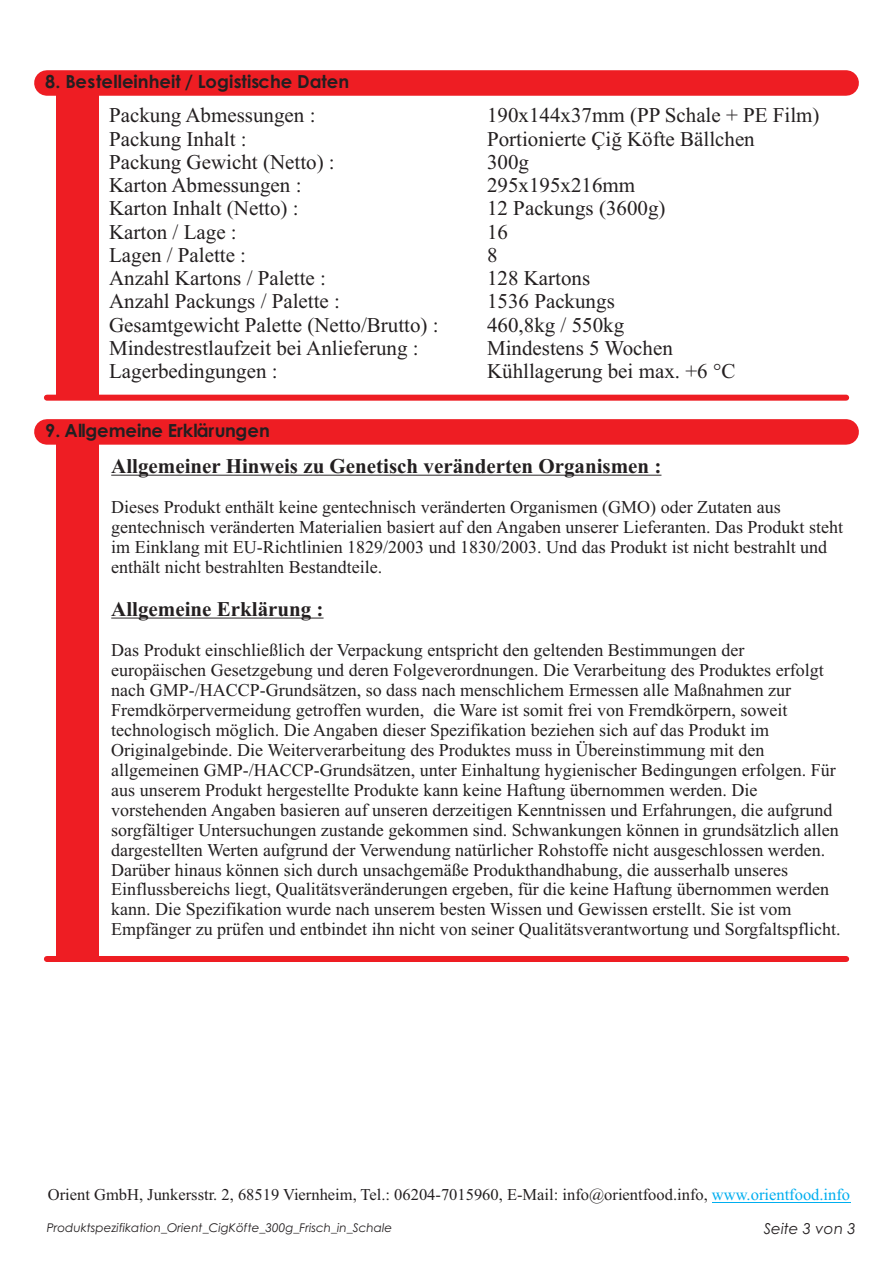
<style>
.page{position:relative;width:893px;height:1263px;background:#fff}
.page>*{position:absolute;margin:0;border:0;box-sizing:border-box;transform-origin:0 0}
.t1{font:21px "Times New Roman";color:#231f20}
.t2{font:700 21px "Times New Roman";color:#231f20}
.t3{font:18px/20px "Times New Roman";color:#231f20}
.t4{font:700 18px "Century Gothic";color:#231f20}
.t5{font:16.5px "Times New Roman";color:#231f20}
.t6{font:italic 15px "Century Gothic";color:#231f20}
.t7{font:italic 12px "Century Gothic";color:#231f20}
.s1{color:#00aeef}
</style>
<div class="page">
<div style="left:47px;top:70px;width:799px;height:26px;background:#ee1d23"></div>
<div style="left:47px;top:395px;width:799px;height:6px;background:#ee1d23"></div>
<div style="left:57px;top:89px;width:42px;height:309px;background:#ee1d23"></div>
<div style="left:47px;top:419px;width:799px;height:26px;background:#ee1d23"></div>
<div style="left:47px;top:956px;width:799px;height:6px;background:#ee1d23"></div>
<div style="left:57px;top:438px;width:42px;height:521px;background:#ee1d23"></div>
<hr style="left:111px;top:475px;width:550px;height:1px;background:#231f20">
<hr style="left:111px;top:618px;width:213px;height:1px;background:#231f20">
<hr style="left:712px;top:1202px;width:138px;height:1px;background:#00aeef">
<p class="t4" style="left:45px;top:74px;width:305px">8. Bestelleinheit / Logistische Daten</p>
<p class="t1" style="left:109px;top:108px;width:208px">Packung Abmessungen :</p>
<p class="t1" style="left:487px;top:108px;width:334px">190x144x37mm (PP Schale + PE Film)</p>
<p class="t1" style="left:109px;top:131px;width:139px">Packung Inhalt :</p>
<p class="t1" style="left:487px;top:131px;width:269px">Portionierte Çið Köfte Bällchen</p>
<p class="t1" style="left:109px;top:154px;width:227px">Packung Gewicht (Netto) :</p>
<p class="t1" style="left:487px;top:154px;width:43px">300g</p>
<p class="t1" style="left:109px;top:178px;width:194px">Karton Abmessungen :</p>
<p class="t1" style="left:487px;top:178px;width:150px">295x195x216mm</p>
<p class="t1" style="left:109px;top:201px;width:191px">Karton Inhalt (Netto) :</p>
<p class="t1" style="left:487px;top:201px;width:180px">12 Packungs (3600g)</p>
<p class="t1" style="left:109px;top:224px;width:129px">Karton / Lage :</p>
<p class="t1" style="left:487px;top:224px;width:22px">16</p>
<p class="t1" style="left:109px;top:247px;width:139px">Lagen / Palette :</p>
<p class="t1" style="left:487px;top:247px;width:12px">8</p>
<p class="t1" style="left:109px;top:271px;width:218px">Anzahl Kartons / Palette :</p>
<p class="t1" style="left:487px;top:271px;width:105px">128 Kartons</p>
<p class="t1" style="left:109px;top:294px;width:232px">Anzahl Packungs / Palette :</p>
<p class="t1" style="left:487px;top:294px;width:129px">1536 Packungs</p>
<p class="t1" style="left:109px;top:317px;width:331px">Gesamtgewicht Palette (Netto/Brutto) :</p>
<p class="t1" style="left:487px;top:317px;width:139px">460,8kg / 550kg</p>
<p class="t1" style="left:109px;top:340px;width:311px">Mindestrestlaufzeit bei Anlieferung :</p>
<p class="t1" style="left:487px;top:340px;width:187px">Mindestens 5 Wochen</p>
<p class="t1" style="left:109px;top:364px;width:170px">Lagerbedingungen :</p>
<p class="t1" style="left:487px;top:364px;width:250px">Kühllagerung bei max. +6 °C</p>
<p class="t4" style="left:45px;top:423px;width:226px">9. Allgemeine Erklärungen</p>
<p class="t2" style="left:111px;top:459px;width:552px">Allgemeiner Hinweis zu Genetisch veränderten Organismen :</p>
<p class="t3" style="left:111px;top:499px;width:733px">Dieses Produkt enthält keine gentechnisch veränderten Organismen (GMO) oder Zutaten aus gentechnisch veränderten Materialien basiert auf den Angaben unserer Lieferanten. Das Produkt steht im Einklang mit EU-Richtlinien 1829/2003 und 1830/2003. Und das Produkt ist nicht bestrahlt und enthält nicht bestrahlten Bestandteile.</p>
<p class="t2" style="left:111px;top:601px;width:214px">Allgemeine Erklärung :</p>
<p class="t3" style="left:111px;top:642px;width:731px">Das Produkt einschließlich der Verpackung entspricht den geltenden Bestimmungen der europäischen Gesetzgebung und deren Folgeverordnungen. Die Verarbeitung des Produktes erfolgt nach GMP-/HACCP-Grundsätzen, so dass nach menschlichem Ermessen alle Maßnahmen zur Fremdkörpervermeidung getroffen wurden, die Ware ist somit frei von Fremdkörpern, soweit technologisch möglich. Die Angaben dieser Spezifikation beziehen sich auf das Produkt im Originalgebinde. Die Weiterverarbeitung des Produktes muss in Übereinstimmung mit den allgemeinen GMP-/HACCP-Grundsätzen, unter Einhaltung hygienischer Bedingungen erfolgen. Für aus unserem Produkt hergestellte Produkte kann keine Haftung übernommen werden. Die vorstehenden Angaben basieren auf unseren derzeitigen Kenntnissen und Erfahrungen, die aufgrund sorgfältiger Untersuchungen zustande gekommen sind. Schwankungen können in grundsätzlich allen dargestellten Werten aufgrund der Verwendung natürlicher Rohstoffe nicht ausgeschlossen werden.<br>Darüber hinaus können sich durch unsachgemäße Produkthandhabung, die ausserhalb unseres Einflussbereichs liegt, Qualitätsveränderungen ergeben, für die keine Haftung übernommen werden kann. Die Spezifikation wurde nach unserem besten Wissen und Gewissen erstellt. Sie ist vom Empfänger zu prüfen und entbindet ihn nicht von seiner Qualitätsverantwortung und Sorgfaltspflicht.</p>
<p class="t5" style="left:48px;top:1189px;width:804px">Orient GmbH, Junkersstr. 2, 68519 Viernheim, Tel.: 06204-7015960, E-Mail: info@orientfood.info, <span class="s1">www.orientfood.info</span></p>
<p class="t7" style="left:47px;top:1223px;width:347px">Produktspezifikation_Orient_CigKöfte_300g_Frisch_in_Schale</p>
<p class="t6" style="left:764px;top:1223px;width:93px">Seite 3 von 3</p>
</div>
